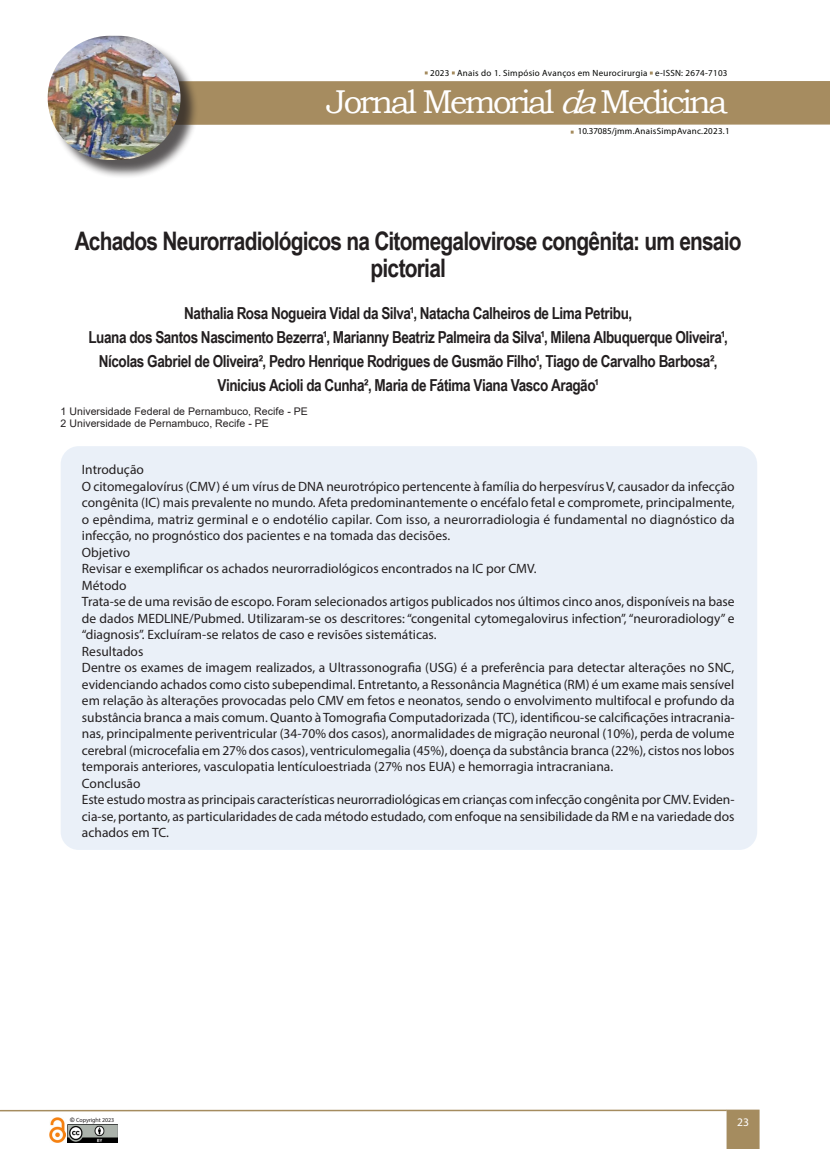
<style>
.page{position:relative;width:830px;height:1149px;background:#fff}
.page>*{position:absolute;margin:0;border:0;box-sizing:border-box;transform-origin:0 0}
.t1{font:33px "Bookman Old Style";letter-spacing:-.08em;color:#fff}
.t2{font:700 25.5px/27px "Arial Narrow";letter-spacing:-.03em;color:#231f20;text-align:center}
.t3{font:700 16.5px "Arial Narrow";letter-spacing:-.025em;color:#231f20}
.texto{font:13.5px/16.5px "Myriad Pro";letter-spacing:-.005em;color:#231f20;text-align:justify}
.t4{font:11.55px "Myriad Pro";color:#fff}
.texto-2{font:10.5px "Arial";letter-spacing:.005em;color:#231f20}
.t5{font:9px "Myriad Pro";letter-spacing:.03em;color:#040503}
.t6{font:6px "Myriad Pro";letter-spacing:-.005em;color:#231f20}
.s1{font-style:italic}
.s2{font-style:inherit}
.s3{font-family:"Arial";font-weight:700}
</style>
<div class="page">
<div style="left:56px;top:81px;width:773px;height:44px;background:#a68c60"></div>
<svg style="left:726px;top:1109px;width:33px;height:39px"></svg>
<hr style="left:0;top:1109px;width:726px;height:1px;background:#a58c5f">
<img style="left:67px;top:1124px;width:50px;height:18px">
<img style="left:49px;top:1117px;width:17px;height:25px">
<div style="left:50px;top:38px;width:149px;height:140px;background:#231f20;opacity:.75"></div>
<img style="left:48px;top:36px;width:132px;height:124px;border-radius:62px">
<div style="left:61px;top:446px;width:695px;height:403px;background:#eaf0f8;border-radius:18px"></div>
<p class="t5" style="left:430px;top:67px;width:299px">2023 Anais do 1. Simpósio Avanços em Neurocirurgia e-ISSN: 2674-7103</p>
<h1 class="t1" style="left:326px;top:80px;width:402px">Jornal Memorial <span class="s1">da</span>Medicina</h1>
<p class="t5" style="left:577px;top:126px;width:153px"><span class="s2">10.37085/</span>jmm.AnaisSimpAvanc.2023.1</p>
<p class="t2" style="left:75px;top:226px;width:667px">Achados Neurorradiológicos na Citomegalovirose congênita: um ensaio pictorial</p>
<p class="t3" style="left:184px;top:300px;width:449px">Nathalia Rosa Nogueira Vidal da Silva¹, Natacha Calheiros de Lima Petribu,</p>
<p class="t3" style="left:88px;top:324px;width:640px">Luana dos Santos Nascimento Bezerra¹, Marianny Beatriz Palmeira da Silva¹, Milena Albuquerque Oliveira¹,</p>
<p class="t3" style="left:99px;top:348px;width:619px">Nícolas Gabriel de Oliveira², Pedro Henrique Rodrigues de Gusmão Filho¹, Tiago de Carvalho Barbosa²,</p>
<p class="t3" style="left:217px;top:372px;width:383px">Vinicius Acioli da Cunha², Maria de Fátima Viana Vasco Aragão¹</p>
<p class="texto-2" style="left:61px;top:404px;width:249px">1 Universidade Federal de Pernambuco, Recife - PE</p>
<p class="texto-2" style="left:61px;top:416px;width:210px">2 Universidade de Pernambuco, Recife - PE</p>
<p class="texto" style="left:82px;top:461px;width:63px">Introdução</p>
<p class="texto" style="left:82px;top:477px;width:654px">O citomegalovírus (CMV) é um vírus de DNA neurotrópico pertencente à família do herpesvírus V, causador da infecção congênita (IC) mais prevalente no mundo. Afeta predominantemente o encéfalo fetal e compromete, principalmente, o epêndima, matriz germinal e o endotélio capilar. Com isso, a neurorradiologia é fundamental no diagnóstico da infecção, no prognóstico dos pacientes e na tomada das decisões.</p>
<p class="texto" style="left:82px;top:543px;width:50px">Objetivo</p>
<p class="texto" style="left:82px;top:560px;width:456px">Revisar e exemplificar os achados neurorradiológicos encontrados na IC por CMV.</p>
<p class="texto" style="left:82px;top:576px;width:46px">Método</p>
<p class="texto" style="left:82px;top:593px;width:654px">Trata-se de uma revisão de escopo. Foram selecionados artigos publicados nos últimos cinco anos, disponíveis na base de dados MEDLINE/Pubmed. Utilizaram-se os descritores: “congenital cytomegalovirus infection”, “neuroradiology” e “diagnosis”. Excluíram-se relatos de caso e revisões sistemáticas.</p>
<p class="texto" style="left:82px;top:642px;width:63px">Resultados</p>
<p class="texto" style="left:82px;top:659px;width:654px">Dentre os exames de imagem realizados, a Ultrassonografia (USG) é a preferência para detectar alterações no SNC, evidenciando achados como cisto subependimal. Entretanto, a Ressonância Magnética (RM) é um exame mais sensível em relação às alterações provocadas pelo CMV em fetos e neonatos, sendo o envolvimento multifocal e profundo da substância branca a mais comum. Quanto à Tomografia Computadorizada (TC), identificou-se calcificações intracrania&shy;nas, principalmente periventricular (34-70% dos casos), anormalidades de migração neuronal (10%), perda de volume cerebral (microcefalia em 27% dos casos), ventriculomegalia (45%), doença da substância branca (22%), cistos nos lobos temporais anteriores, vasculopatia lentículoestriada (27% nos EUA) e hemorragia intracraniana.</p>
<p class="texto" style="left:82px;top:774px;width:60px">Conclusão</p>
<p class="texto" style="left:82px;top:791px;width:653px">Este estudo mostra as principais características neurorradiológicas em crianças com infecção congênita por CMV. Eviden&shy;cia-se, portanto, as particularidades de cada método estudado, com enfoque na sensibilidade da RM e na variedade dos</p>
<p class="texto" style="left:82px;top:824px;width:89px">achados em TC.</p>
<p class="t6" style="left:70px;top:1115px;width:46px"><span class="s3">©</span> Copyright 2023</p>
<p class="t4" style="left:736px;top:1114px;width:13px">23</p>
</div>
